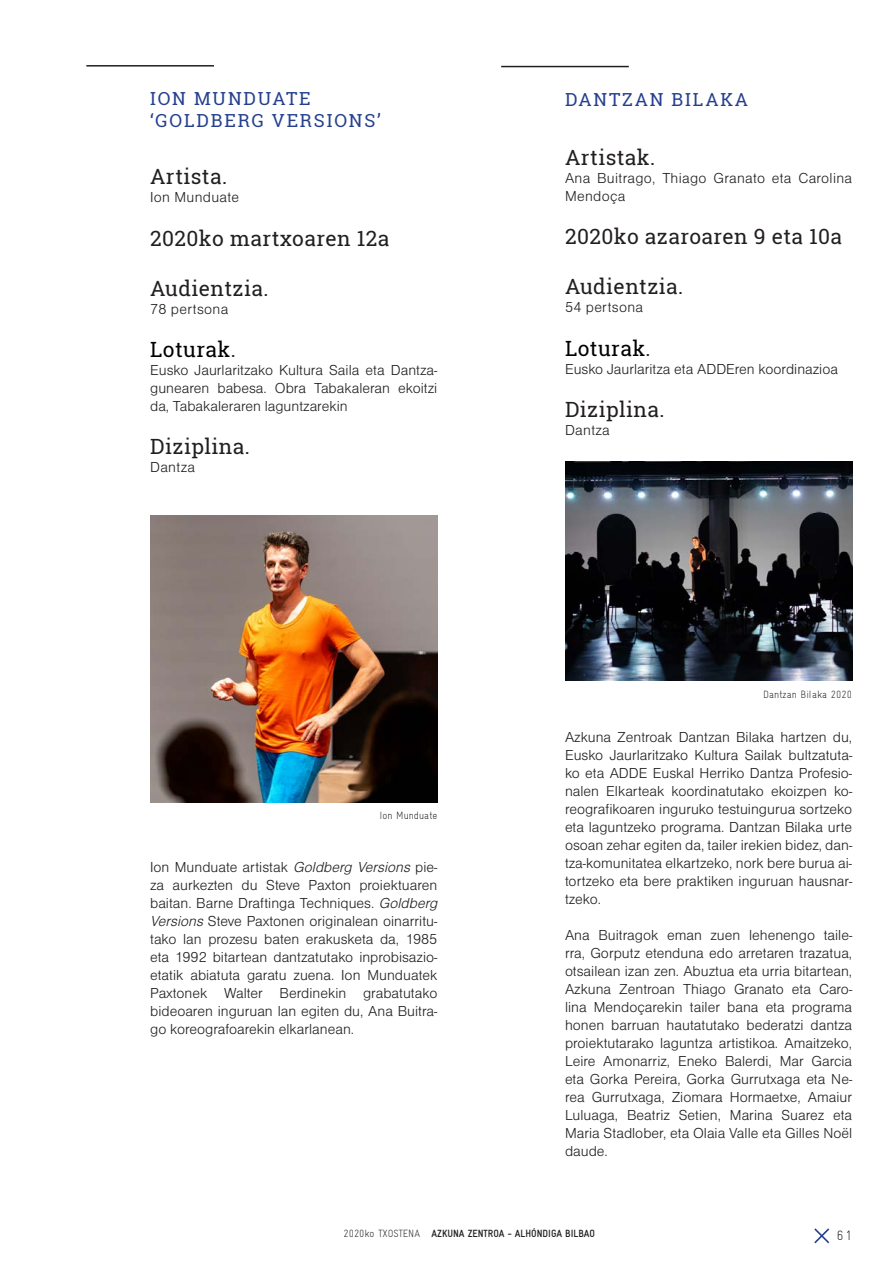
<style>
.page{position:relative;width:896px;height:1266px;background:#fff}
.page>*{position:absolute;margin:0;border:0;box-sizing:border-box;transform-origin:0 0}
.t1{font:21px "Roboto Slab";letter-spacing:.02em;color:#231f20}
.t2{font:21px "Roboto Slab";letter-spacing:.02em;color:#000}
.t3{font:18px/21.6px "Roboto Slab";letter-spacing:.1em;color:#253f8e}
.t4{font:15px/18px "Nimbus Sans DOT Ligh";color:#231f20;text-align:justify}
.t5{font:15px/18px "Nimbus Sans DOT Ligh";letter-spacing:.02em;color:#231f20}
.t6{font:13.5px "Alhondiga Bilbao Light Condensed L";color:#231f20}
.t7{font:700 condensed 10.5px "Alhondiga Bilbao";color:#231f20}
.t8{font:10.5px "Alhondiga Bilbao Light Condensed L";color:#231f20}
.s1{color:#231f20}
.s2{font-style:italic}
.s3{font-family:"Alhondiga Bilbao Light Condensed L";font-weight:400;font-stretch:normal}
</style>
<div class="page">
<svg style="left:814px;top:1228px;width:16px;height:16px"></svg>
<hr style="left:86px;top:65px;width:128px;height:2px;background:#231f20">
<hr style="left:501px;top:66px;width:127px;height:1px;background:#231f20">
<img style="left:150px;top:515px;width:287px;height:287px">
<img style="left:565px;top:461px;width:287px;height:219px">
<p class="t3" style="left:150px;top:88px;width:232px">ION MUNDUATE ‘GOLDBERG VERSIONS’</p>
<h1 class="t1" style="left:150px;top:162px;width:78px">Artista.</h1>
<p class="t5" style="left:150px;top:188px;width:90px">Ion Munduate</p>
<h1 class="t1" style="left:150px;top:223px;width:241px">2020ko martxoaren 12a</h1>
<h1 class="t1" style="left:150px;top:274px;width:120px">Audientzia.</h1>
<p class="t5" style="left:150px;top:300px;width:80px">78 pertsona</p>
<h1 class="t2" style="left:150px;top:335px;width:87px">Loturak<span class="s1">.</span></h1>
<p class="t4" style="left:150px;top:361px;width:288px">Eusko Jaurlaritzako Kultura Saila eta Dantza&shy;gunearen babesa. Obra Tabakaleran ekoitzi da, Tabakaleraren laguntzarekin</p>
<h1 class="t1" style="left:150px;top:432px;width:101px">Diziplina.</h1>
<p class="t4" style="left:150px;top:458px;width:46px">Dantza</p>
<p class="t8" style="left:379px;top:809px;width:59px">Ion Munduate</p>
<p class="t4" style="left:150px;top:858px;width:292px;text-align:left">Ion Munduate artistak <span class="s2">Goldberg Versions</span> pie&shy;za aurkezten du Steve Paxton proiektuaren baitan. Barne Draftinga Techniques. <span class="s2">Goldberg Versions</span> Steve Paxtonen originalean oinarritu&shy;tako lan prozesu baten erakusketa da, 1985 eta 1992 bitartean dantzatutako inprobisazio&shy;etatik abiatuta garatu zuena. Ion Munduatek Paxtonek Walter Berdinekin grabatutako bideoaren inguruan lan egiten du, Ana Buitra&shy;go koreografoarekin elkarlanean.</p>
<p class="t3" style="left:565px;top:88px;width:185px">DANTZAN BILAKA</p>
<h1 class="t1" style="left:565px;top:143px;width:92px">Artistak.</h1>
<p class="t5" style="left:565px;top:169px;width:289px">Ana Buitrago, Thiago Granato eta Carolina<br>Mendoça</p>
<h1 class="t1" style="left:565px;top:222px;width:279px">2020ko azaroaren 9 eta 10a</h1>
<h1 class="t1" style="left:565px;top:272px;width:120px">Audientzia.</h1>
<p class="t5" style="left:565px;top:299px;width:80px">54 pertsona</p>
<h1 class="t2" style="left:565px;top:334px;width:87px">Loturak<span class="s1">.</span></h1>
<p class="t4" style="left:565px;top:360px;width:274px">Eusko Jaurlaritza eta ADDEren koordinazioa</p>
<h1 class="t1" style="left:565px;top:395px;width:101px">Diziplina.</h1>
<p class="t4" style="left:565px;top:421px;width:46px">Dantza</p>
<p class="t8" style="left:763px;top:688px;width:90px">Dantzan Bilaka 2020</p>
<p class="t4" style="left:565px;top:728px;width:289px">Azkuna Zentroak Dantzan Bilaka hartzen du, Eusko Jaurlaritzako Kultura Sailak bultzatuta&shy;ko eta ADDE Euskal Herriko Dantza Profesio&shy;nalen Elkarteak koordinatutako ekoizpen ko&shy;reografikoaren inguruko testuingurua sortzeko eta laguntzeko programa. Dantzan Bilaka urte osoan zehar egiten da, tailer irekien bidez, dan&shy;tza-komunitatea elkartzeko, nork bere burua ai&shy;tortzeko eta bere praktiken inguruan hausnar&shy;tzeko.</p>
<p class="t4" style="left:565px;top:926px;width:289px">Ana Buitragok eman zuen lehenengo taile&shy;rra, Gorputz etenduna edo arretaren trazatua, otsailean izan zen. Abuztua eta urria bitartean, Azkuna Zentroan Thiago Granato eta Caro&shy;lina Mendoçarekin tailer bana eta programa honen barruan hautatutako bederatzi dantza proiektutarako laguntza artistikoa. Amaitzeko, Leire Amonarriz, Eneko Balerdi, Mar Garcia eta Gorka Pereira, Gorka Gurrutxaga eta Ne&shy;rea Gurrutxaga, Ziomara Hormaetxe, Amaiur Luluaga, Beatriz Setien, Marina Suarez eta Maria Stadlober, eta Olaia Valle eta Gilles Noël daude.</p>
<p class="t7" style="left:343px;top:1226px;width:253px"><span class="s3">2020ko TXOSTENA</span> AZKUNA ZENTROA - ALHÓNDIGA BILBAO</p>
<p class="t6" style="left:836px;top:1228px;width:17px">61</p>
</div>
